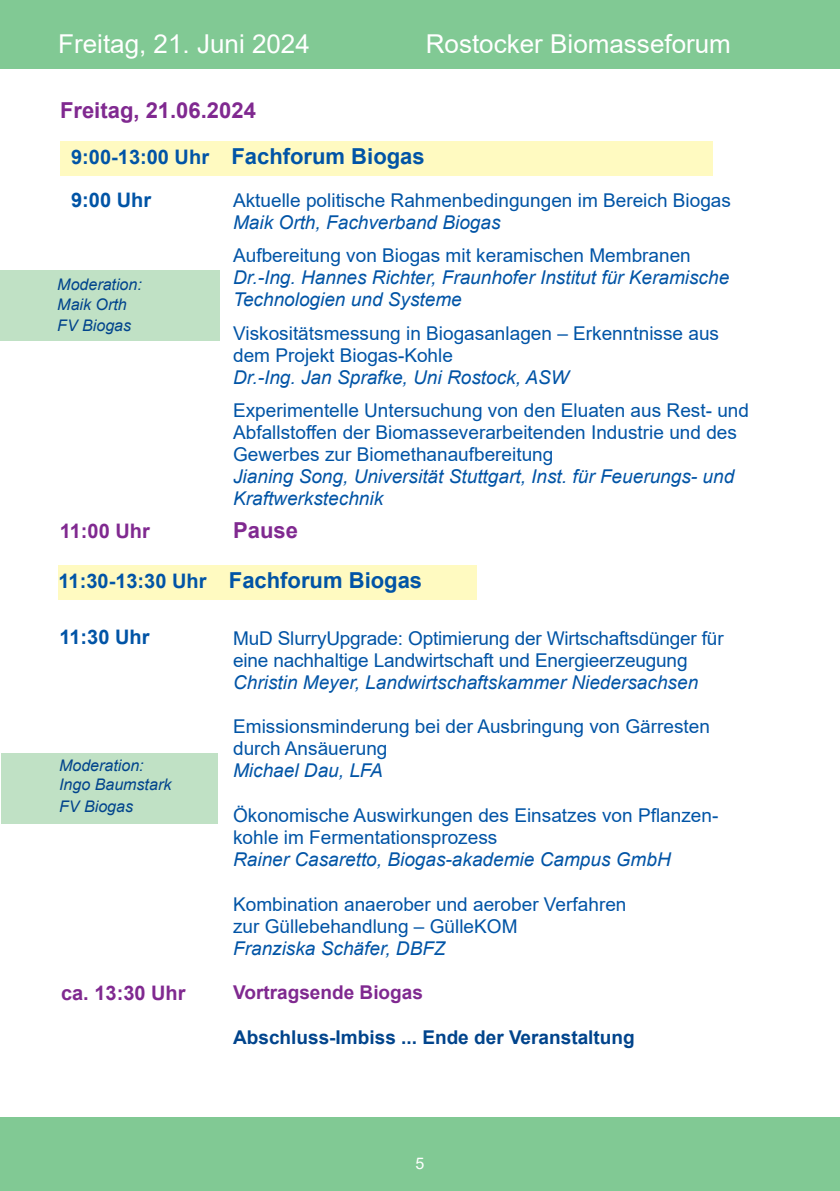
<style>
.page{position:relative;width:840px;height:1191px;background:#fff}
.page>*{position:absolute;margin:0;border:0;box-sizing:border-box;transform-origin:0 0}
.t1{font:26px "Arial";color:#fff}
.t2{font:700 22px/46px "Arial";color:#802990}
.t3{font:700 22px "Arial";color:#0154a6}
.t4{font:700 20px "Arial";color:#802990}
.t5{font:700 20px "Arial";color:#0154a6}
.t6{font:19px/22px "Arial";color:#0154a6}
.t7{font:italic 19px/22px "Arial";color:#0154a6}
.t8{font:700 19px "Arial";color:#01448c}
.t9{font:700 19px "Arial";color:#802990}
.t10{font:italic 16px/19.2px "Arial";color:#01448c}
.t11{font:16px "Arial";color:#fff}
.s1{font-size:20px;color:#0154a6}
.s2{color:#0154a6}
.s3{font-size:20px}
</style>
<div class="page">
<div style="left:0;top:1117px;width:839px;height:74px;background:#81c994"></div>
<div style="left:0;top:0;width:839px;height:68px;background:#81c994"></div>
<div style="left:60px;top:141px;width:652px;height:34px;background:#fffac1"></div>
<div style="left:59px;top:565px;width:417px;height:34px;background:#fffac1"></div>
<div style="left:2px;top:752px;width:216px;height:71px;background:#c0e1c5"></div>
<div style="left:0;top:270px;width:220px;height:71px;background:#c0e1c5"></div>
<h1 class="t1" style="left:58px;top:26px;width:253px">Freitag, 21. Juni 2024</h1>
<h1 class="t1" style="left:425px;top:26px;width:306px">Rostocker Biomasseforum</h1>
<h1 class="t1" style="left:60px;top:26px;width:316px">Ros ocker Bioenergieforum</h1>
<h1 class="t1" style="left:461px;top:26px;width:306px">D nnerstag, 16. Juni 2022</h1>
<p class="t2" style="left:71px;top:88px;width:355px;text-indent:-11px">Freitag, 21.06.2024<br><span class="s1">9:00-13:00 Uhr</span> <span class="s2">Fachforum Biogas</span></p>
<p class="t5" style="left:71px;top:186px;width:82px">9:00 Uhr</p>
<p class="t6" style="left:233px;top:189px;width:499px">Aktuelle politische Rahmenbedingungen im Bereich Biogas</p>
<p class="t7" style="left:233px;top:211px;width:269px">Maik Orth, Fachverband Biogas</p>
<p class="t6" style="left:233px;top:244px;width:459px">Aufbereitung von Biogas mit keramischen Membranen</p>
<p class="t7" style="left:233px;top:267px;width:497px">Dr.-Ing. Hannes Richter, Fraunhofer Institut für Keramische<br>Technologien und Systeme</p>
<p class="t6" style="left:233px;top:322px;width:487px">Viskositätsmessung in Biogasanlagen – Erkenntnisse aus dem Projekt Biogas-Kohle</p>
<p class="t7" style="left:233px;top:366px;width:337px">Dr.-Ing. Jan Sprafke, Uni Rostock, ASW</p>
<p class="t6" style="left:233px;top:399px;width:517px">Experimentelle Untersuchung von den Eluaten aus Rest- und<br>Abfallstoffen der Biomasseverarbeitenden Industrie und des<br>Gewerbes zur Biomethanaufbereitung</p>
<p class="t7" style="left:233px;top:465px;width:502px">Jianing Song, Universität Stuttgart, Inst. für Feuerungs- und<br>Kraftwerkstechnik</p>
<p class="t2" style="left:233px;top:508px;width:66px">Pause</p>
<p class="t10" style="left:57px;top:275px;width:86px">Moderation:<br>Maik Orth</p>
<p class="t10" style="left:57px;top:316px;width:75px">FV Biogas</p>
<p class="t4" style="left:60px;top:517px;width:92px">11:00 Uhr</p>
<p class="t3" style="left:59px;top:565px;width:365px"><span class="s3">11:30-13:30 Uhr</span> Fachforum Biogas</p>
<p class="t5" style="left:59px;top:623px;width:92px">11:30 Uhr</p>
<p class="t6" style="left:233px;top:627px;width:492px">MuD SlurryUpgrade: Optimierung der Wirtschaftsdünger für eine nachhaltige Landwirtschaft und Energieerzeugung</p>
<p class="t7" style="left:233px;top:671px;width:466px">Christin Meyer, Landwirtschaftskammer Niedersachsen</p>
<p class="t6" style="left:233px;top:715px;width:478px">Emissionsminderung bei der Ausbringung von Gärresten durch Ansäuerung</p>
<p class="t7" style="left:233px;top:760px;width:151px">Michael Dau, LFA</p>
<p class="t6" style="left:233px;top:804px;width:486px">Ökonomische Auswirkungen des Einsatzes von Pflanzen&shy;kohle im Fermentationsprozess</p>
<p class="t7" style="left:233px;top:848px;width:439px">Rainer Casaretto, Biogas-akademie Campus GmbH</p>
<p class="t6" style="left:233px;top:893px;width:394px">Kombination anaerober und aerober Verfahren zur Güllebehandlung – GülleKOM</p>
<p class="t7" style="left:233px;top:937px;width:214px">Franziska Schäfer, DBFZ</p>
<p class="t9" style="left:233px;top:979px;width:191px">Vortragsende Biogas</p>
<p class="t8" style="left:233px;top:1024px;width:403px">Abschluss-Imbiss ... Ende der Veranstaltung</p>
<p class="t10" style="left:59px;top:756px;width:114px">Moderation:<br>Ingo Baumstark</p>
<p class="t10" style="left:59px;top:797px;width:75px">FV Biogas</p>
<p class="t4" style="left:61px;top:979px;width:126px">ca. 13:30 Uhr</p>
<p class="t11" style="left:415px;top:1152px;width:10px">9</p>
<p class="t11" style="left:415px;top:1152px;width:10px">5</p>
</div>
